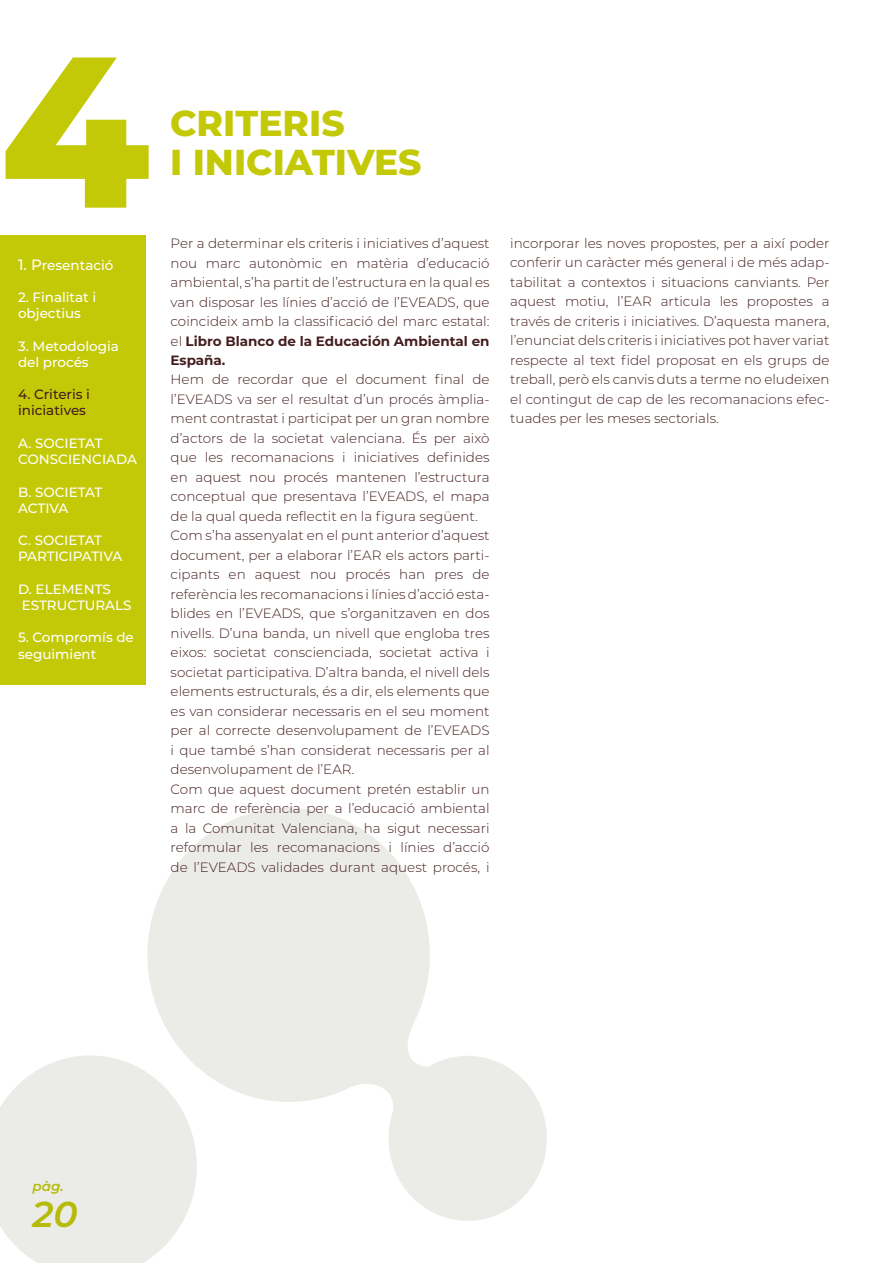
<style>
.page{position:relative;width:893px;height:1263px;background:#fff}
.page>*{position:absolute;margin:0;border:0;box-sizing:border-box;transform-origin:0 0}
.t1{font:800 214.5px "Montserrat";color:#c4c907}
.t2{font:800 36px/39px "Montserrat";color:#c4c907}
.t3{font:italic 600 36px "Montserrat";color:#c4c907}
.t4{font:300 13.5px/19.5px "Montserrat";color:#451e1f;text-align:justify}
.t5{font:500 13.5px/16.2px "Montserrat";color:#fff}
.t6{font:500 13.5px/16.2px "Montserrat";color:#451e1f}
.t7{font:italic 600 13.5px "Montserrat";color:#c4c907}
.s1{font-size:15px}
.s2{font-weight:700}
</style>
<div class="page">
<svg style="left:147px;top:808px;width:400px;height:413px;fill:#ebebe8"></svg>
<svg style="left:0;top:1055px;width:197px;height:208px"></svg>
<div style="left:0;top:235px;width:146px;height:450px;background:#c4c907"></div>
<h1 class="t1" style="left:0;top:-26px;width:152px">4</h1>
<p class="t5" style="left:18px;top:256px;width:97px"><span class="s1">1. P</span>resentació</p>
<p class="t5" style="left:18px;top:289px;width:80px">2. Finalitat i objectius</p>
<p class="t5" style="left:18px;top:337px;width:102px">3. Metodologia del procés</p>
<p class="t6" style="left:18px;top:386px;width:73px">4. Criteris i iniciatives</p>
<p class="t5" style="left:18px;top:434px;width:120px">A. SOCIETAT<br>CONSCIENCIADA</p>
<p class="t5" style="left:18px;top:483px;width:86px">B. SOCIETAT<br>ACTIVA</p>
<p class="t5" style="left:18px;top:532px;width:106px">C. SOCIETAT<br>PARTICIPATIVA</p>
<p class="t5" style="left:18px;top:580px;width:115px">D. ELEMENTS<br>ESTRUCTURALS</p>
<p class="t5" style="left:18px;top:629px;width:117px">5. Compromís de seguimient</p>
<h2 class="t2" style="left:170px;top:102px;width:253px">CRITERIS<br>I INICIATIVES</h2>
<p class="t4" style="left:171px;top:233px;width:320px">Per a determinar els criteris i iniciatives d’aquest nou marc autonòmic en matèria d’educació ambiental, s’ha partit de l’estructura en la qual es van disposar les línies d’acció de l’EVEADS, que coincideix amb la classificació del marc estatal: el <span class="s2">Libro Blanco de la Educación Ambiental en España.</span></p>
<p class="t4" style="left:171px;top:369px;width:320px;text-align:left">Hem de recordar que el document final de l’EVEADS va ser el resultat d’un procés àmplia&shy;ment contrastat i participat per un gran nombre d’actors de la societat valenciana. És per això que les recomanacions i iniciatives definides en aquest nou procés mantenen l’estructura conceptual que presentava l’EVEADS, el mapa de la qual queda reflectit en la figura següent.<br>Com s’ha assenyalat en el punt anterior d’aquest document, per a elaborar l’EAR els actors parti&shy;cipants en aquest nou procés han pres de referència les recomanacions i línies d’acció esta&shy;blides en l’EVEADS, que s’organitzaven en dos nivells. D’una banda, un nivell que engloba tres eixos: societat conscienciada, societat activa i societat participativa. D’altra banda, el nivell dels elements estructurals, és a dir, els elements que es van considerar necessaris en el seu moment per al correcte desenvolupament de l’EVEADS i que també s’han considerat necessaris per al desenvolupament de l’EAR.<br>Com que aquest document pretén establir un marc de referència per a l’educació ambiental a la Comunitat Valenciana, ha sigut necessari reformular les recomanacions i línies d’acció de l’EVEADS validades durant aquest procés, i</p>
<p class="t4" style="left:510px;top:233px;width:321px">incorporar les noves propostes, per a així poder conferir un caràcter més general i de més adap&shy;tabilitat a contextos i situacions canviants. Per aquest motiu, l’EAR articula les propostes a través de criteris i iniciatives. D’aquesta manera, l’enunciat dels criteris i iniciatives pot haver variat respecte al text fidel proposat en els grups de treball, però els canvis duts a terme no eludeixen el contingut de cap de les recomanacions efec&shy;tuades per les meses sectorials.</p>
<p class="t7" style="left:33px;top:1176px;width:33px">pàg.</p>
<h2 class="t3" style="left:33px;top:1189px;width:47px">20</h2>
</div>
